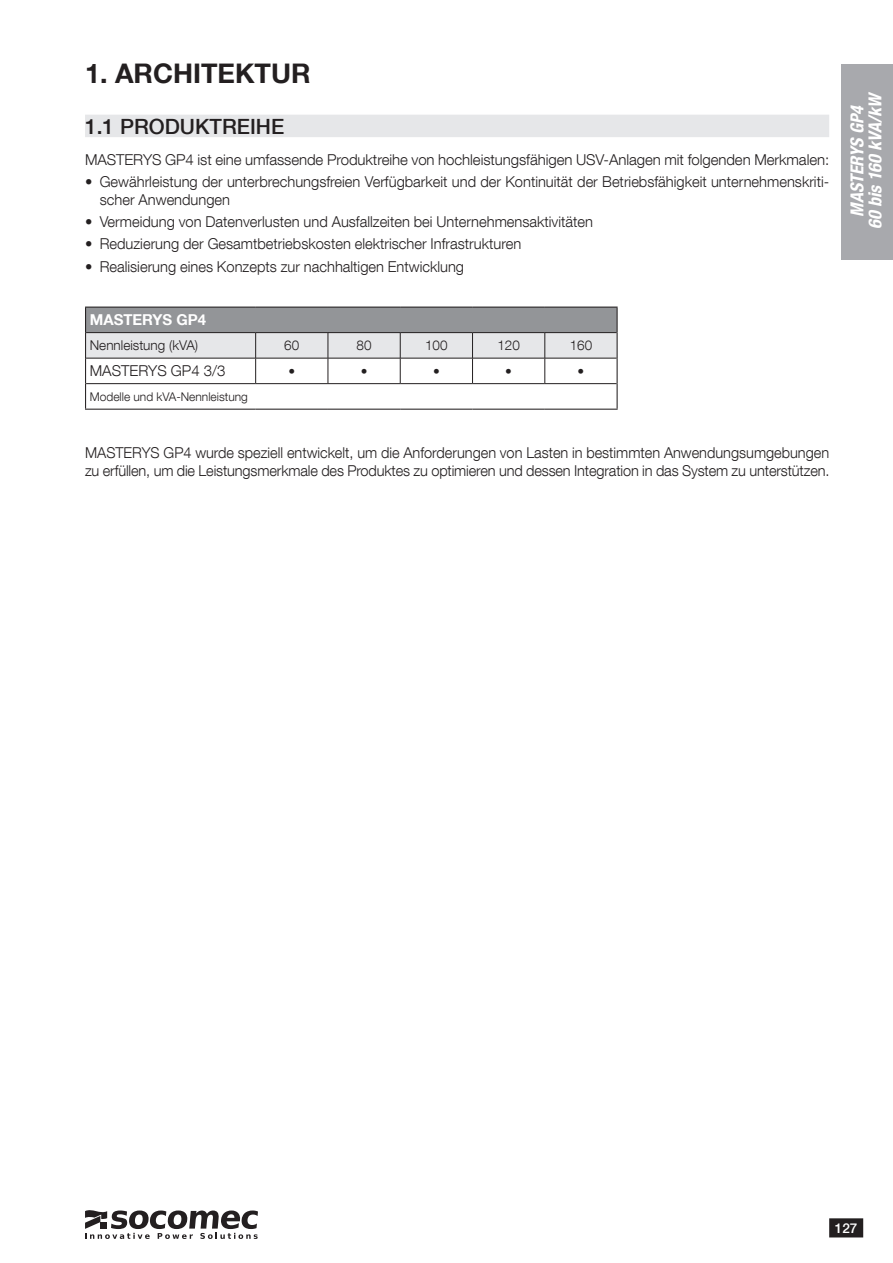
<style>
.page{position:relative;width:893px;height:1263px;background:#fff}
.page>*{position:absolute;margin:0;border:0;box-sizing:border-box;transform-origin:0 0}
.t1{font:700 27px "Helvetica Neue LT Com";color:#231f20}
.t2{font:500 21px "Helvetica Neue LT Com";color:#231f20}
.t3{font:italic 700 condensed 18px/18px "Helvetica Neue LT Com";color:#fff;text-align:center}
.t4{font:300 15px/18px "Helvetica Neue LT Com";color:#231f20}
.t5{font:700 15px "Helvetica Neue LT Com";color:#fff}
.t6{font:300 13.5px "Helvetica Neue LT Com";color:#231f20}
.t7{font:500 13.5px "Helvetica Neue LT Com";color:#fff}
.t8{font:300 12px "Helvetica Neue LT Com";color:#231f20}
</style>
<div class="page">
<div style="left:842px;top:64px;width:51px;height:195px;background:#a8a9ad"></div>
<svg style="left:85px;top:1210px;width:173px;height:29px"></svg>
<div style="left:100px;top:1222px;width:7px;height:7px;background:#231f20"></div>
<div style="left:830px;top:1219px;width:32px;height:18px;background:#231f20"></div>
<div style="left:829px;top:1218px;width:34px;height:19px;border:2px solid #231f20"></div>
<div style="left:85px;top:115px;width:744px;height:22px;background:#e6e7e9"></div>
<hr style="left:85px;top:307px;width:171px;height:1px;background:#231f20">
<hr style="left:256px;top:307px;width:72px;height:1px;background:#231f20">
<hr style="left:328px;top:307px;width:72px;height:1px;background:#231f20">
<hr style="left:400px;top:307px;width:72px;height:1px;background:#231f20">
<hr style="left:472px;top:307px;width:73px;height:1px;background:#231f20">
<hr style="left:545px;top:307px;width:73px;height:1px;background:#231f20">
<svg style="left:85px;top:308px;width:533px;height:101px"></svg>
<hr style="left:85px;top:409px;width:171px;height:1px;background:#231f20">
<hr style="left:256px;top:409px;width:72px;height:1px;background:#231f20">
<hr style="left:328px;top:409px;width:72px;height:1px;background:#231f20">
<hr style="left:400px;top:409px;width:72px;height:1px;background:#231f20">
<hr style="left:472px;top:409px;width:73px;height:1px;background:#231f20">
<hr style="left:545px;top:409px;width:73px;height:1px;background:#231f20">
<h1 class="t1" style="left:85px;top:56px;width:227px">1. ARCHITEKTUR</h1>
<h2 class="t2" style="left:85px;top:114px;width:201px">1.1 PRODUKTREIHE</h2>
<p class="t4" style="left:85px;top:150px;width:746px">MASTERYS GP4 ist eine umfassende Produktreihe von hochleistungsfähigen USV-Anlagen mit folgenden Merkmalen:</p>
<p class="t4" style="left:100px;top:172px;width:731px;text-indent:-15px">• Gewährleistung der unterbrechungsfreien Verfügbarkeit und der Kontinuität der Betriebsfähigkeit unternehmenskriti&shy;scher Anwendungen</p>
<p class="t4" style="left:85px;top:212px;width:509px">• Vermeidung von Datenverlusten und Ausfallzeiten bei Unternehmensaktivitäten</p>
<p class="t4" style="left:85px;top:235px;width:438px">• Reduzierung der Gesamtbetriebskosten elektrischer Infrastrukturen</p>
<p class="t4" style="left:85px;top:257px;width:381px">• Realisierung eines Konzepts zur nachhaltigen Entwicklung</p>
<p class="t5" style="left:90px;top:310px;width:118px">MASTERYS GP4</p>
<p class="t6" style="left:90px;top:337px;width:110px">Nennleistung (kVA)</p>
<p class="t6" style="left:284px;top:337px;width:17px">60</p>
<p class="t6" style="left:357px;top:337px;width:17px">80</p>
<p class="t6" style="left:425px;top:337px;width:24px">100</p>
<p class="t6" style="left:497px;top:337px;width:24px">120</p>
<p class="t6" style="left:570px;top:337px;width:24px">160</p>
<p class="t4" style="left:90px;top:362px;width:137px">MASTERYS GP4 3/3</p>
<p class="t6" style="left:288px;top:363px;width:8px">•</p>
<p class="t6" style="left:361px;top:363px;width:8px">•</p>
<p class="t6" style="left:433px;top:363px;width:8px">•</p>
<p class="t6" style="left:505px;top:363px;width:8px">•</p>
<p class="t6" style="left:578px;top:363px;width:8px">•</p>
<p class="t8" style="left:90px;top:389px;width:160px">Modelle und kVA-Nennleistung</p>
<p class="t4" style="left:85px;top:444px;width:746px">MASTERYS GP4 wurde speziell entwickelt, um die Anforderungen von Lasten in bestimmten Anwendungsumgebungen zu erfüllen, um die Leistungsmerkmale des Produktes zu optimieren und dessen Integration in das System zu unterstützen.</p>
<p class="t3" style="left:848px;top:228px;width:138px;rotate:-90deg">MASTERYS GP4<br>60 bis 160 kVA/kW</p>
<p class="t7" style="left:835px;top:1220px;width:24px">127</p>
</div>
